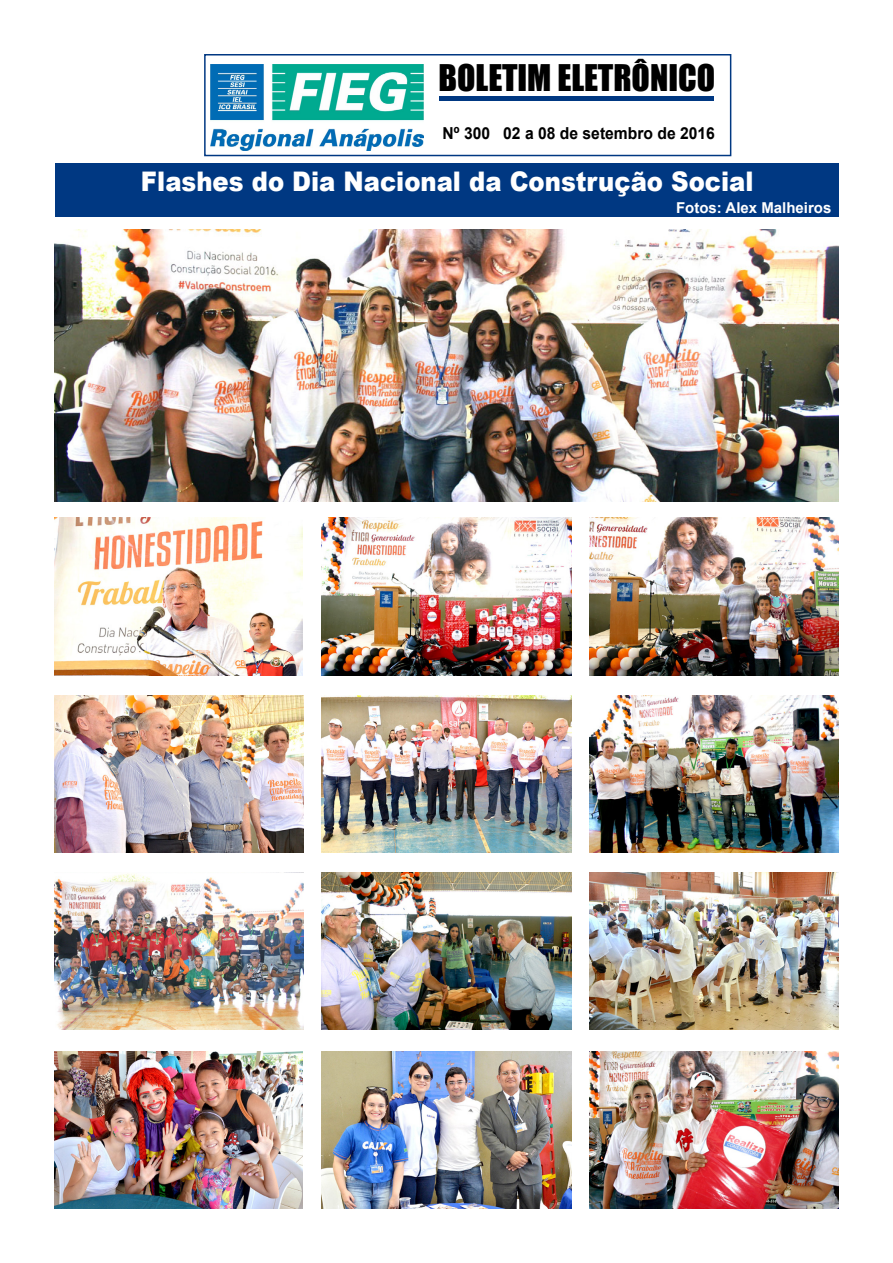
<style>
.page{position:relative;width:893px;height:1263px;background:#fff}
.page>*{position:absolute;margin:0;border:0;box-sizing:border-box;transform-origin:0 0}
.t1{font:33.75px "Impact";color:#000}
.t2{font:27px "Arial MT Black";color:#fff;scale:.9 1}
.t3{font:700 16.5px "Arial";color:#000;scale:.95 1}
.t4{font:700 15px "Arial";color:#fff}
</style>
<div class="page">
<div style="left:55px;top:164px;width:783px;height:53px;background:#003882"></div>
<img style="left:54px;top:230px;width:785px;height:272px">
<img style="left:54px;top:518px;width:248px;height:157px">
<img style="left:211px;top:64px;width:212px;height:86px">
<hr style="left:439px;top:97px;width:274px;height:4px;background:#003882">
<div style="left:204px;top:54px;width:527px;height:102px;border:2px solid #003882"></div>
<img style="left:322px;top:696px;width:249px;height:157px">
<img style="left:322px;top:518px;width:249px;height:157px">
<img style="left:54px;top:696px;width:250px;height:157px">
<img style="left:54px;top:872px;width:250px;height:158px">
<img style="left:54px;top:1052px;width:248px;height:157px">
<img style="left:589px;top:518px;width:250px;height:157px">
<img style="left:322px;top:872px;width:249px;height:158px">
<img style="left:322px;top:1052px;width:249px;height:157px">
<img style="left:589px;top:696px;width:250px;height:157px">
<img style="left:589px;top:872px;width:250px;height:158px">
<img style="left:589px;top:1052px;width:250px;height:157px">
<p class="t1" style="left:438px;top:51px;width:278px">BOLETIM ELETRÔNICO</p>
<p class="t3" style="left:443px;top:121px;width:288px">Nº 300 02 a 08 de setembro de 2016</p>
<p class="t2" style="left:141px;top:164px;width:682px">Flashes do Dia Nacional da Construção Social</p>
<p class="t4" style="left:676px;top:197px;width:157px">Fotos: Alex Malheiros</p>
</div>
